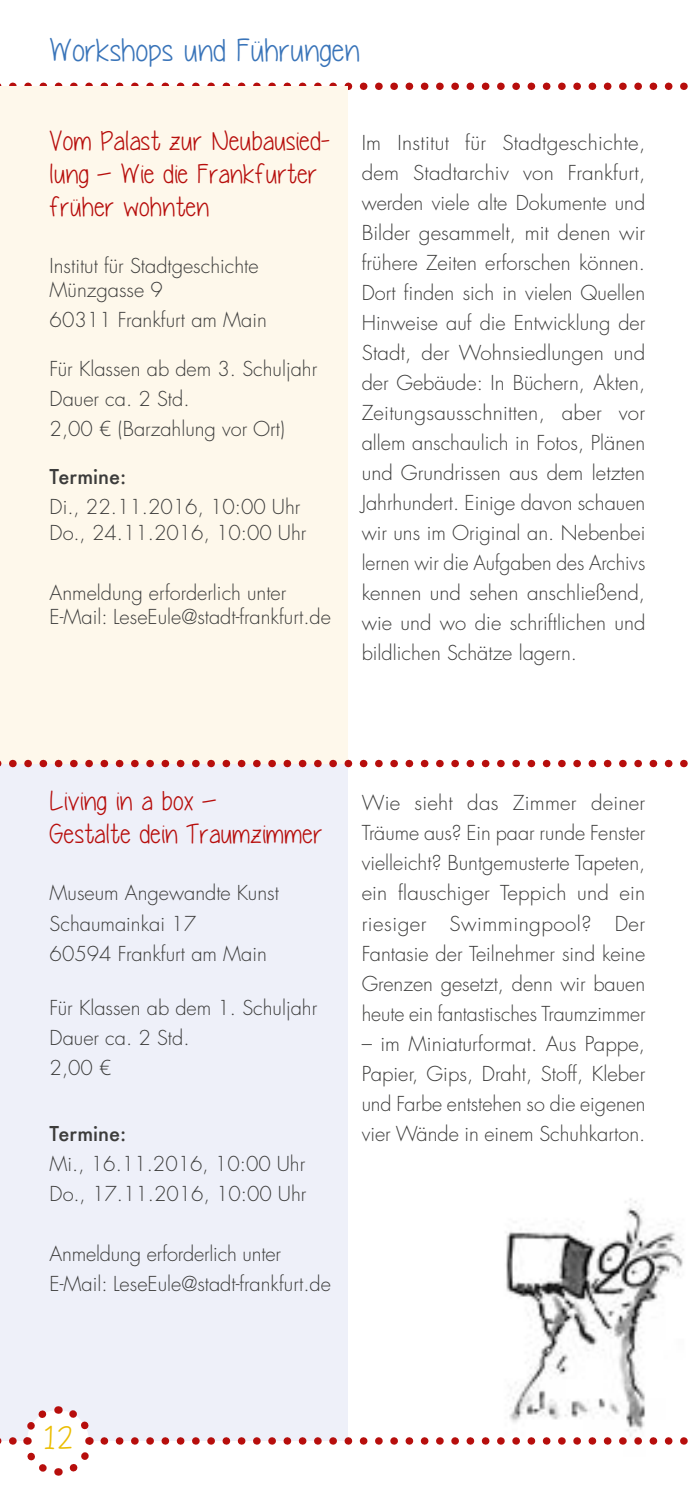
<style>
.page{position:relative;width:695px;height:1489px;background:#fff}
.page>*{position:absolute;margin:0;border:0;box-sizing:border-box;transform-origin:0 0}
.t1{font:32.5px "Yummy Cupcakes";letter-spacing:.02em;color:#3974b9}
.t2{font:32.5px "Yummy Cupcakes";color:#ebbd00}
.t3{font:27.5px/33px "Yummy Cupcakes";letter-spacing:.02em;color:#b70e0c}
.t4{font:300 20px/30px "Futura LT Pro";color:#3c3c3b}
.t5{font:500 20px "Futura";color:#3c3c3b}
</style>
<div class="page">
<img style="left:506px;top:1198px;width:178px;height:203px">
<div style="left:0;top:763px;width:347px;height:677px;background:#eef0f9"></div>
<svg style="left:0;top:1401px;width:688px;height:75px"></svg>
<svg style="left:0;top:83px;width:688px;height:7px"></svg>
<div style="left:0;top:86px;width:347px;height:677px;background:#fef8eb"></div>
<svg style="left:0;top:759px;width:688px;height:8px"></svg>
<h1 class="t1" style="left:50px;top:33px;width:312px">Workshops und Führungen</h1>
<h2 class="t3" style="left:50px;top:124px;width:282px">Vom Palast zur Neubausied&shy;lung</h2>
<h2 class="t3" style="left:50px;top:157px;width:269px;text-indent:71px">Wie die Frankfurter früher wohnten</h2>
<p class="t4" style="left:50px;top:254px;width:210px;line-height:24px">Institut für Stadtgeschichte<br>Münzgasse 9</p>
<p class="t4" style="left:50px;top:305px;width:219px">60311 Frankfurt am Main</p>
<p class="t4" style="left:50px;top:354px;width:269px">Für Klassen ab dem 3. Schuljahr<br>Dauer ca. 2 Std.<br>2,00 € (Barzahlung vor Ort)</p>
<p class="t5" style="left:50px;top:462px;width:78px">Termine:</p>
<p class="t4" style="left:50px;top:493px;width:258px;line-height:26.5px">Di., 22.11.2016, 10:00 Uhr<br>Do., 24.11.2016, 10:00 Uhr</p>
<p class="t4" style="left:50px;top:581px;width:283px;line-height:24px">Anmeldung erforderlich unter<br>E-Mail: LeseEule@stadt-frankfurt.de</p>
<h2 class="t3" style="left:98px;top:145px;width:15px">_</h2>
<p class="t4" style="left:361px;top:128px;width:285px;text-align:justify">Im Institut für Stadtgeschichte, dem Stadtarchiv von Frankfurt, werden viele alte Dokumente und Bilder gesammelt, mit denen wir frühere Zeiten erforschen können.<br>Dort finden sich in vielen Quellen Hinweise auf die Entwicklung der Stadt, der Wohnsiedlungen und der Gebäude: In Büchern, Akten, Zeitungsausschnitten, aber vor allem anschaulich in Fotos, Plänen und Grundrissen aus dem letzten Jahrhundert. Einige davon schauen wir uns im Original an. Nebenbei lernen wir die Aufgaben des Archivs kennen und sehen anschließend, wie und wo die schriftlichen und bildlichen Schätze lagern.</p>
<h2 class="t3" style="left:50px;top:784px;width:145px">Living in a box</h2>
<h2 class="t3" style="left:50px;top:765px;width:274px;line-height:45.5px;text-indent:153px">_<br>Gestalte dein Traumzimmer</h2>
<p class="t4" style="left:50px;top:878px;width:231px">Museum Angewandte Kunst<br>Schaumainkai 17<br>60594 Frankfurt am Main</p>
<p class="t4" style="left:50px;top:992px;width:269px">Für Klassen ab dem 1. Schuljahr<br>Dauer ca. 2 Std.<br>2,00 €</p>
<p class="t5" style="left:50px;top:1119px;width:78px">Termine:</p>
<p class="t4" style="left:50px;top:1148px;width:258px">Mi., 16.11.2016, 10:00 Uhr<br>Do., 17.11.2016, 10:00 Uhr</p>
<p class="t4" style="left:50px;top:1238px;width:283px">Anmeldung erforderlich unter<br>E-Mail: LeseEule@stadt-frankfurt.de</p>
<p class="t4" style="left:361px;top:788px;width:285px;text-align:justify">Wie sieht das Zimmer deiner Träume aus? Ein paar runde Fenster vielleicht? Buntgemusterte Tapeten, ein flauschiger Teppich und ein riesiger Swimmingpool? Der Fantasie der Teilnehmer sind keine Grenzen gesetzt, denn wir bauen heute ein fantastisches Traumzimmer</p>
<p class="t4" style="left:361px;top:1028px;width:285px;text-align:justify">– im Miniaturformat. Aus Pappe, Papier, Gips, Draht, Stoff, Kleber und Farbe entstehen so die eigenen vier Wände in einem Schuhkarton.</p>
<h1 class="t2" style="left:42px;top:1419px;width:32px">12</h1>
</div>
